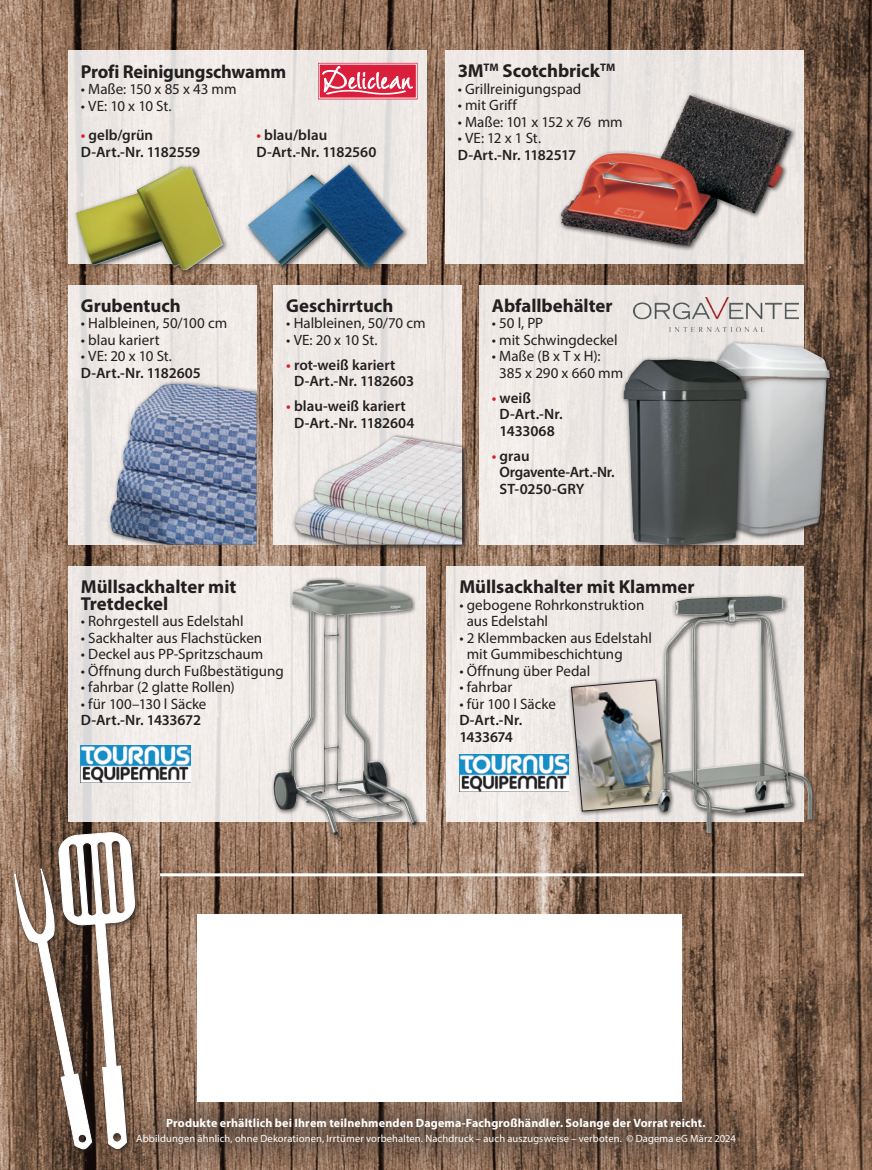
<style>
.page{position:relative;width:872px;height:1170px;background:#fff}
.page>*{position:absolute;margin:0;border:0;box-sizing:border-box;transform-origin:0 0}
.t1{font:700 18.75px/16.5px "Myriad Pro";letter-spacing:-.005em;color:#231f20}
.t2{font:15px/16.5px "Myriad Pro";color:#231f20}
.t3{font:600 15px/16.5px "Myriad Pro";color:#231f20}
.t4{font:15px "Myriad Pro";letter-spacing:-.025em;color:#231f20}
.t5{font:700 12px "Myriad Pro";letter-spacing:.015em;color:#fff}
.t6{font:10.5px "Myriad Pro";letter-spacing:.015em;color:#fff}
.s1{color:#da2128}
</style>
<div class="page">
<img style="left:0;top:0;width:872px;height:1169px">
<svg style="left:68px;top:285px;width:188px;height:259px;fill:#eee9e6"></svg>
<div style="left:107px;top:380px;width:149px;height:164px;background:#231f20;opacity:.75"></div>
<img style="left:110px;top:384px;width:146px;height:160px">
<svg style="left:68px;top:566px;width:357px;height:256px;fill:#f0ece8"></svg>
<div style="left:446px;top:566px;width:358px;height:256px;background:#efeae6"></div>
<div style="left:273px;top:285px;width:189px;height:259px;background:#eee9e5"></div>
<div style="left:479px;top:285px;width:325px;height:259px;background:#eee9e5"></div>
<hr style="left:160px;top:873px;width:644px;height:3px;background:#fff">
<div style="left:568px;top:676px;width:105px;height:141px;background:#231f20;opacity:.75"></div>
<img style="left:570px;top:679px;width:85px;height:132px">
<div style="left:271px;top:576px;width:151px;height:264px;background:#231f20;opacity:.75"></div>
<img style="left:273px;top:580px;width:143px;height:255px">
<div style="left:655px;top:593px;width:163px;height:245px;background:#231f20;opacity:.75"></div>
<img style="left:658px;top:596px;width:135px;height:237px">
<div style="left:710px;top:340px;width:125px;height:200px;background:#231f20;opacity:.75"></div>
<img style="left:713px;top:343px;width:116px;height:191px">
<div style="left:620px;top:356px;width:131px;height:194px;background:#231f20;opacity:.75"></div>
<img style="left:623px;top:359px;width:123px;height:186px">
<div style="left:292px;top:434px;width:176px;height:116px;background:#231f20;opacity:.75"></div>
<div style="left:290px;top:461px;width:182px;height:93px;background:#231f20;opacity:.5"></div>
<img style="left:295px;top:466px;width:18px;height:78px">
<div style="left:313px;top:434px;width:154px;height:110px;background:#231f20;opacity:.5"></div>
<img style="left:315px;top:436px;width:147px;height:103px">
<img style="left:633px;top:298px;width:165px;height:34px">
<div style="left:445px;top:50px;width:359px;height:214px;background:#ede8e4"></div>
<div style="left:557px;top:92px;width:240px;height:159px;background:#231f20;opacity:.75"></div>
<img style="left:560px;top:95px;width:231px;height:150px">
<svg style="left:68px;top:50px;width:359px;height:214px;fill:#efe9e6"></svg>
<div style="left:73px;top:163px;width:156px;height:113px;background:#231f20;opacity:.75"></div>
<img style="left:76px;top:167px;width:147px;height:103px">
<div style="left:245px;top:161px;width:165px;height:113px;background:#231f20;opacity:.75"></div>
<img style="left:248px;top:165px;width:156px;height:103px">
<svg style="left:318px;top:63px;width:99px;height:36px"></svg>
<svg style="left:322px;top:66px;width:91px;height:29px"></svg>
<img style="left:81px;top:745px;width:109px;height:37px">
<img style="left:459px;top:754px;width:110px;height:37px">
<svg style="left:102px;top:1081px;width:667px;height:88px"></svg>
<div style="left:197px;top:914px;width:484px;height:187px;background:#fff"></div>
<div style="left:11px;top:828px;width:130px;height:326px;background:#231f20;opacity:.75"></div>
<svg style="left:14px;top:831px;width:121px;height:319px"></svg>
<p class="t1" style="left:81px;top:63px;width:207px">Profi Reinigungschwamm</p>
<p class="t2" style="left:81px;top:81px;width:157px">• Maße: 150 x 85 x 43 mm</p>
<p class="t2" style="left:81px;top:97px;width:92px">• VE: 10 x 10 St.</p>
<p class="t3" style="left:81px;top:126px;width:74px"><span class="s1">•</span> gelb/grün</p>
<p class="t3" style="left:256px;top:126px;width:72px"><span class="s1">•</span> blau/blau</p>
<p class="t3" style="left:81px;top:143px;width:121px">D-Art.-Nr. 1182559</p>
<p class="t3" style="left:256px;top:143px;width:122px">D-Art.-Nr. 1182560</p>
<p class="t1" style="left:458px;top:62px;width:159px">3M<sup>TM</sup> Scotchbrick<sup>TM</sup></p>
<p class="t2" style="left:458px;top:80px;width:125px">• Grillreinigungspad</p>
<p class="t2" style="left:458px;top:97px;width:61px">• mit Griff</p>
<p class="t4" style="left:458px;top:112px;width:166px">• Maße: 101 x 152 x 76 mm</p>
<p class="t2" style="left:458px;top:130px;width:85px">• VE: 12 x 1 St.</p>
<p class="t3" style="left:458px;top:146px;width:120px">D-Art.-Nr. 1182517</p>
<p class="t1" style="left:81px;top:297px;width:102px">Grubentuch</p>
<p class="t2" style="left:81px;top:315px;width:148px">• Halbleinen, 50/100 cm</p>
<p class="t2" style="left:81px;top:331px;width:80px">• blau kariert</p>
<p class="t2" style="left:81px;top:348px;width:93px">• VE: 20 x 10 St.</p>
<p class="t3" style="left:81px;top:364px;width:122px">D-Art.-Nr. 1182605</p>
<p class="t1" style="left:286px;top:297px;width:109px">Geschirrtuch</p>
<p class="t2" style="left:286px;top:315px;width:141px">• Halbleinen, 50/70 cm</p>
<p class="t2" style="left:286px;top:331px;width:93px">• VE: 20 x 10 St.</p>
<p class="t3" style="left:294px;top:356px;width:121px;text-indent:-8px"><span class="s1">•</span> rot-weiß kariert<br>D-Art.-Nr. 1182603</p>
<p class="t3" style="left:286px;top:398px;width:130px;text-align:center"><span class="s1">•</span> blau-weiß kariert<br>D-Art.-Nr. 1182604</p>
<p class="t1" style="left:81px;top:578px;width:157px">Müllsackhalter mit<br>Tretdeckel</p>
<p class="t2" style="left:81px;top:612px;width:164px">• Rohrgestell aus Edelstahl</p>
<p class="t2" style="left:81px;top:629px;width:183px">• Sackhalter aus Flachstücken</p>
<p class="t2" style="left:81px;top:645px;width:184px">• Deckel aus PP-Spritzschaum</p>
<p class="t2" style="left:81px;top:662px;width:204px">• Öffnung durch Fußbestätigung</p>
<p class="t2" style="left:81px;top:678px;width:156px">• fahrbar (2 glatte Rollen)</p>
<p class="t2" style="left:81px;top:695px;width:127px">• für 100–130 l Säcke</p>
<p class="t3" style="left:81px;top:711px;width:122px">D-Art.-Nr. 1433672</p>
<p class="t1" style="left:492px;top:297px;width:122px">Abfallbehälter</p>
<p class="t2" style="left:492px;top:315px;width:53px">• 50 l, PP</p>
<p class="t2" style="left:492px;top:331px;width:127px">• mit Schwingdeckel</p>
<p class="t2" style="left:499px;top:348px;width:126px;text-indent:-7px">• Maße (B x T x H):<br>385 x 290 x 660 mm</p>
<p class="t3" style="left:499px;top:389px;width:64px;text-indent:-8px"><span class="s1">•</span> weiß<br>D-Art.-Nr.<br>1433068</p>
<p class="t3" style="left:499px;top:447px;width:117px;text-indent:-8px"><span class="s1">•</span> grau<br>Orgavente-Art.-Nr.<br>ST-0250-GRY</p>
<p class="t1" style="left:459px;top:578px;width:237px">Müllsackhalter mit Klammer</p>
<p class="t2" style="left:467px;top:596px;width:179px;text-indent:-7px">• gebogene Rohrkonstruktion aus Edelstahl</p>
<p class="t2" style="left:467px;top:629px;width:187px;text-indent:-7px">• 2 Klemmbacken aus Edelstahl mit Gummibeschichtung</p>
<p class="t2" style="left:459px;top:662px;width:132px">• Öffnung über Pedal</p>
<p class="t2" style="left:459px;top:678px;width:55px">• fahrbar</p>
<p class="t2" style="left:459px;top:695px;width:98px">• für 100 l Säcke</p>
<p class="t3" style="left:459px;top:711px;width:64px">D-Art.-Nr.<br>1433674</p>
<p class="t5" style="left:166px;top:1114px;width:541px">Produkte erhältlich bei Ihrem teilnehmenden Dagema-Fachgroßhändler. Solange der Vorrat reicht.</p>
<p class="t6" style="left:136px;top:1132px;width:601px">Abbildungen ähnlich, ohne Dekorationen, Irrtümer vorbehalten. Nachdruck – auch auszugsweise – verboten. © Dagema eG März 2024</p>
</div>
